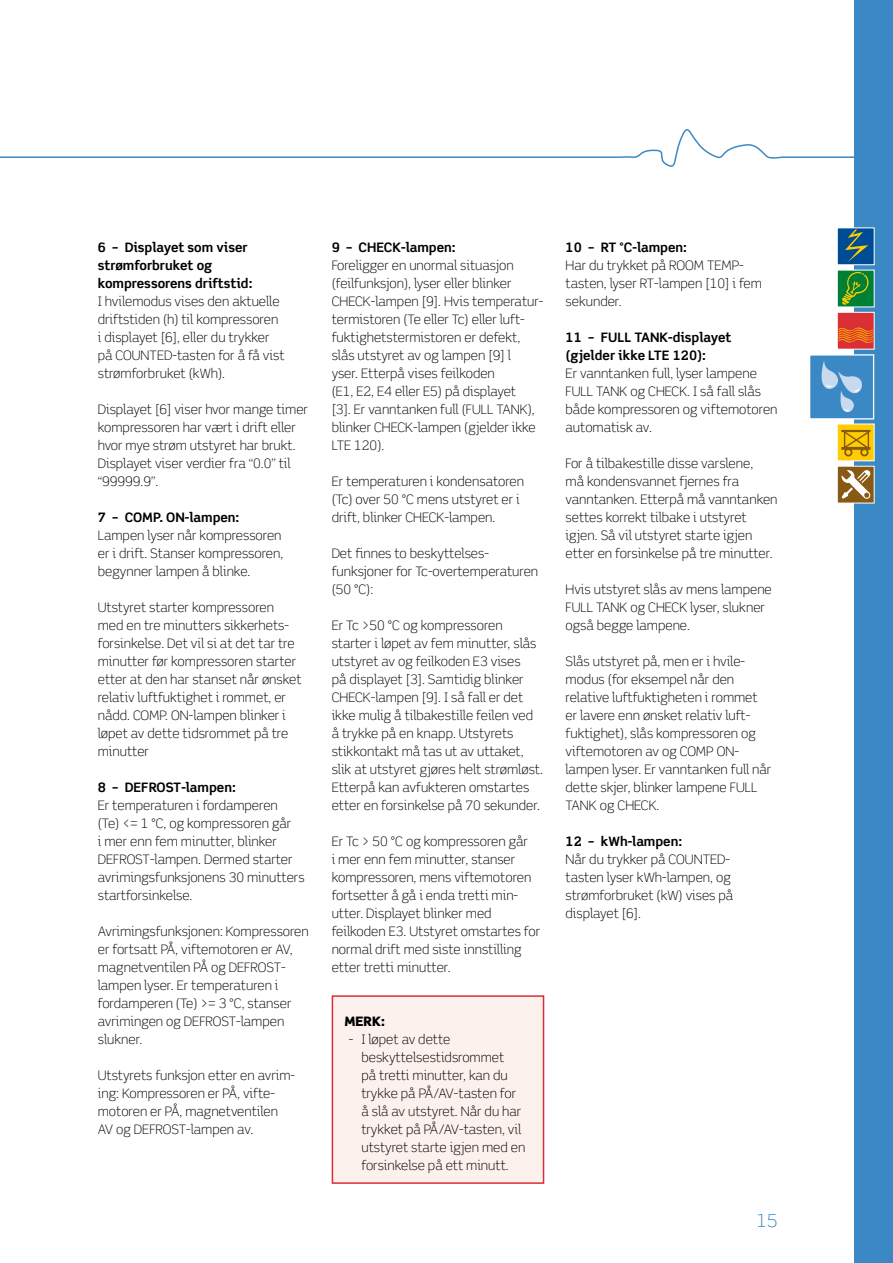
<style>
.page{position:relative;width:893px;height:1263px;background:#fff}
.page>*{position:absolute;margin:0;border:0;box-sizing:border-box;transform-origin:0 0}
.t1{font:300 18px "Scene Alt";color:#3b89c4}
.t2{font:300 13.05px/18px "Scene Alt";color:#000}
.t3{font:700 13.05px/18px "Scene Alt";color:#000}
.t4{font:900 13.05px "Scene Alt";color:#000}
</style>
<div class="page">
<div style="left:332px;top:995px;width:212px;height:189px;background:#fcf1ec;border:2px solid #db2f36"></div>
<div style="left:855px;top:0;width:38px;height:1263px;background:#3b89c4"></div>
<svg style="left:2px;top:116px;width:853px;height:57px"></svg>
<div style="left:837px;top:424px;width:37px;height:37px;background:#fecc00"></div>
<div style="left:837px;top:466px;width:37px;height:37px;background:#885915"></div>
<svg style="left:842px;top:470px;width:28px;height:29px"></svg>
<svg style="left:841px;top:430px;width:29px;height:26px"></svg>
<div style="left:837px;top:228px;width:37px;height:37px;background:#004b95"></div>
<div style="left:837px;top:227px;width:37px;height:38px;border:1px solid #fff"></div>
<div style="left:837px;top:270px;width:37px;height:37px;background:#008035"></div>
<div style="left:837px;top:270px;width:37px;height:37px;border:1px solid #fff"></div>
<div style="left:837px;top:312px;width:37px;height:37px;background:#db2f36"></div>
<div style="left:837px;top:312px;width:37px;height:38px;border:1px solid #fff"></div>
<svg style="left:845px;top:230px;width:23px;height:32px"></svg>
<svg style="left:839px;top:326px;width:34px;height:18px"></svg>
<svg style="left:842px;top:271px;width:27px;height:34px"></svg>
<div style="left:810px;top:355px;width:64px;height:64px;background:#3b89c4"></div>
<div style="left:809px;top:354px;width:65px;height:65px;border:1px solid #fff"></div>
<svg style="left:821px;top:361px;width:41px;height:52px"></svg>
<p class="t3" style="left:98px;top:238px;width:156px">6 – Displayet som viser strømforbruket og kompressorens driftstid:</p>
<p class="t2" style="left:98px;top:292px;width:188px">I hvilemodus vises den aktuelle driftstiden (h) til kompressoren i displayet [6], eller du trykker på COUNTED-tasten for å få vist strømforbruket (kWh).</p>
<p class="t2" style="left:98px;top:400px;width:212px">Displayet [6] viser hvor mange timer kompressoren har vært i drift eller hvor mye strøm utstyret har brukt.<br>Displayet viser verdier fra “0.0” til “99999.9”.</p>
<p class="t3" style="left:98px;top:508px;width:143px">7 – COMP. ON-lampen:</p>
<p class="t2" style="left:98px;top:526px;width:187px">Lampen lyser når kompressoren er i drift. Stanser kompressoren, begynner lampen å blinke.</p>
<p class="t2" style="left:98px;top:598px;width:205px">Utstyret starter kompressoren med en tre minutters sikkerhets&shy;forsinkelse. Det vil si at det tar tre minutter før kompressoren starter etter at den har stanset når ønsket relativ luftfuktighet i rommet, er nådd. COMP. ON-lampen blinker i løpet av dette tidsrommet på tre minutter</p>
<p class="t3" style="left:98px;top:778px;width:140px">8 – DEFROST-lampen:</p>
<p class="t2" style="left:98px;top:796px;width:208px">Er temperaturen i fordamperen<br>(Te) &lt;= 1 °C, og kompressoren går<br>i mer enn fem minutter, blinker<br>DEFROST-lampen. Dermed starter avrimingsfunksjonens 30 minutters startforsinkelse.</p>
<p class="t2" style="left:98px;top:922px;width:213px">Avrimingsfunksjonen: Kompressoren er fortsatt PÅ, viftemotoren er AV, magnetventilen PÅ og DEFROST&shy;lampen lyser. Er temperaturen i fordamperen (Te) &gt;= 3 °C, stanser avrimingen og DEFROST-lampen slukner.</p>
<p class="t2" style="left:98px;top:1066px;width:198px">Utstyrets funksjon etter en avrim&shy;ing: Kompressoren er PÅ, vifte&shy;motoren er PÅ, magnetventilen<br>AV og DEFROST-lampen av.</p>
<p class="t3" style="left:332px;top:238px;width:125px">9 – CHECK-lampen:</p>
<p class="t2" style="left:332px;top:256px;width:212px">Foreligger en unormal situasjon (feilfunksjon), lyser eller blinker<br>CHECK-lampen [9]. Hvis temperatur&shy;termistoren (Te eller Tc) eller luft&shy;fuktighetstermistoren er defekt, slås utstyret av og lampen [9] l<br>yser. Etterpå vises feilkoden<br>(E1, E2, E4 eller E5) på displayet<br>[3]. Er vanntanken full (FULL TANK), blinker CHECK-lampen (gjelder ikke<br>LTE 120).</p>
<p class="t2" style="left:332px;top:472px;width:194px">Er temperaturen i kondensatoren (Tc) over 50 °C mens utstyret er i drift, blinker CHECK-lampen.</p>
<p class="t2" style="left:332px;top:544px;width:208px">Det finnes to beskyttelses&shy;funksjoner for Tc-overtemperaturen (50 °C):</p>
<p class="t2" style="left:332px;top:616px;width:213px">Er Tc &gt;50 °C og kompressoren starter i løpet av fem minutter, slås utstyret av og feilkoden E3 vises<br>på displayet [3]. Samtidig blinker CHECK-lampen [9]. I så fall er det ikke mulig å tilbakestille feilen ved å trykke på en knapp. Utstyrets stikkontakt må tas ut av uttaket, slik at utstyret gjøres helt strømløst.<br>Etterpå kan avfukteren omstartes etter en forsinkelse på 70 sekunder.</p>
<p class="t2" style="left:332px;top:832px;width:210px">Er Tc &gt; 50 °C og kompressoren går<br>i mer enn fem minutter, stanser kompressoren, mens viftemotoren fortsetter å gå i enda tretti min&shy;utter. Displayet blinker med feilkoden E3. Utstyret omstartes for normal drift med siste innstilling etter tretti minutter.</p>
<p class="t4" style="left:344px;top:1013px;width:42px">MERK:</p>
<p class="t2" style="left:361px;top:1030px;width:165px;text-indent:-13px">- I løpet av dette beskyttelsestidsrommet<br>på tretti minutter, kan du trykke på PÅ/AV-tasten for å slå av utstyret. Når du har trykket på PÅ/AV-tasten, vil utstyret starte igjen med en forsinkelse på ett minutt.</p>
<p class="t3" style="left:565px;top:238px;width:123px">10 – RT °C-lampen:</p>
<p class="t2" style="left:565px;top:256px;width:198px">Har du trykket på ROOM TEMP&shy;tasten, lyser RT-lampen [10] i fem sekunder.</p>
<p class="t3" style="left:565px;top:328px;width:167px">11 – FULL TANK-displayet (gjelder ikke LTE 120):</p>
<p class="t2" style="left:566px;top:364px;width:214px">Er vanntanken full, lyser lampene<br>FULL TANK og CHECK. I så fall slås både kompressoren og viftemotoren automatisk av.</p>
<p class="t2" style="left:566px;top:454px;width:213px">For å tilbakestille disse varslene,<br>må kondensvannet fjernes fra vanntanken. Etterpå må vanntanken settes korrekt tilbake i utstyret igjen. Så vil utstyret starte igjen etter en forsinkelse på tre minutter.</p>
<p class="t2" style="left:566px;top:580px;width:208px">Hvis utstyret slås av mens lampene<br>FULL TANK og CHECK lyser, slukner også begge lampene.</p>
<p class="t2" style="left:566px;top:652px;width:207px">Slås utstyret på, men er i hvile&shy;modus (for eksempel når den relative luftfuktigheten i rommet er lavere enn ønsket relativ luft&shy;fuktighet), slås kompressoren og viftemotoren av og COMP ON&shy;lampen lyser. Er vanntanken full når dette skjer, blinker lampene FULL<br>TANK og CHECK.</p>
<p class="t3" style="left:566px;top:832px;width:118px">12 – kWh-lampen:</p>
<p class="t2" style="left:566px;top:850px;width:169px">Når du trykker på COUNTED&shy;tasten lyser kWh-lampen, og strømforbruket (kW) vises på displayet [6].</p>
<h1 class="t1" style="left:757px;top:1209px;width:23px">15</h1>
</div>
